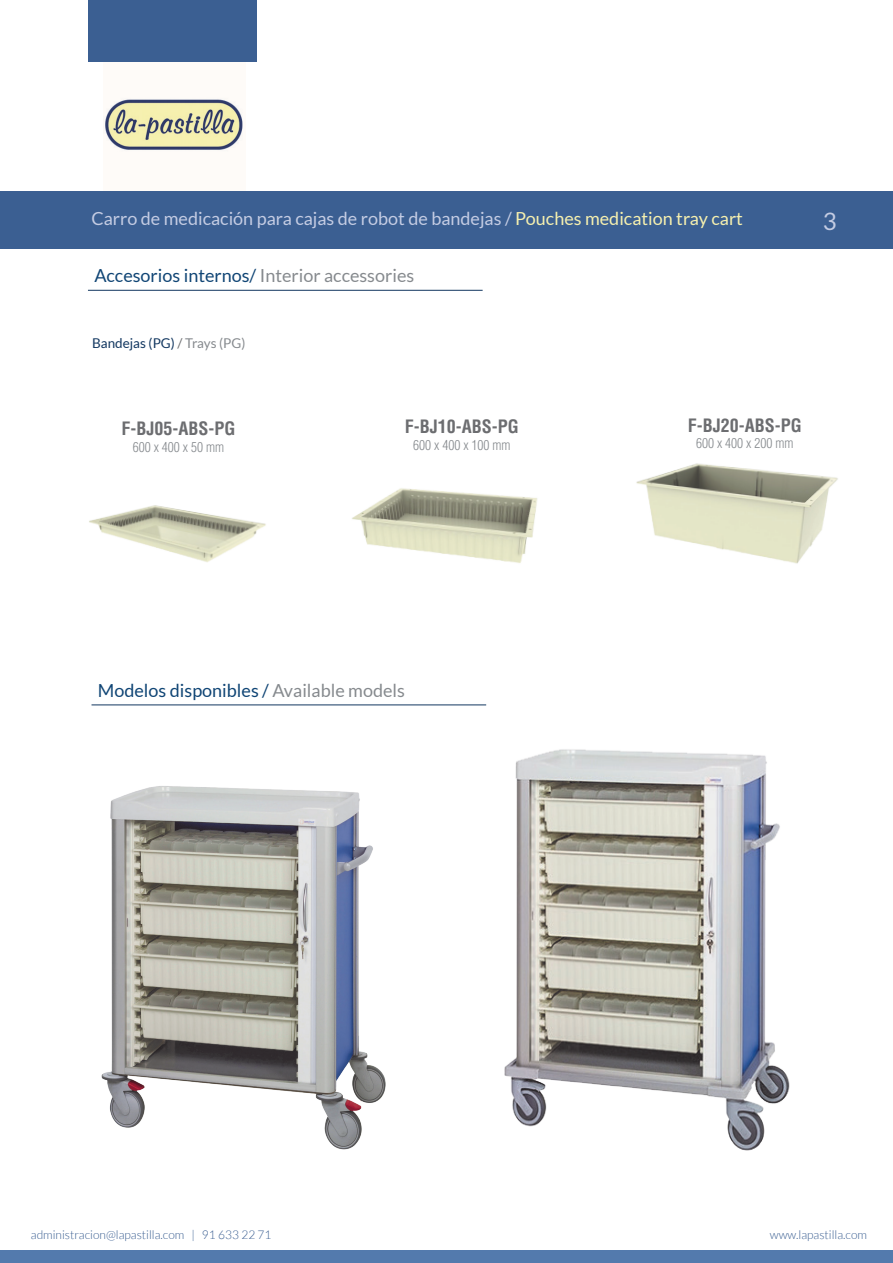
<style>
.page{position:relative;width:893px;height:1263px;background:#fff}
.page>*{position:absolute;margin:0;border:0;box-sizing:border-box;transform-origin:0 0}
.t1{font:24px "Lato";color:#c4cce3}
.t2{font:18px "Lato";color:#104575}
.t3{font:18px "Lato";color:#c4cce3}
.t4{font:700 condensed 18px "Helvetica LT Std";color:#6c6d70}
.t5{font:300 condensed 13.5px "Helvetica LT Std";color:#868a8e}
.t6{font:13.5px "Lato";color:#123760}
.t7{font:300 12px "Lato";color:#3b5f92}
.s1{color:#f6f0af}
.s2{color:#868a8e}
.s3{color:#6c6d70}
</style>
<div class="page">
<img style="left:103px;top:61px;width:142px;height:90px">
<div style="left:0;top:191px;width:893px;height:58px;background:#3b5f92"></div>
<div style="left:88px;top:0;width:169px;height:61px;background:#3b5f92"></div>
<div style="left:0;top:1250px;width:893px;height:13px;background:#537aad"></div>
<img style="left:352px;top:488px;width:185px;height:75px">
<img style="left:89px;top:505px;width:177px;height:57px">
<img style="left:636px;top:463px;width:202px;height:101px">
<hr style="left:88px;top:290px;width:395px;height:1px;background:#123760">
<img style="left:101px;top:786px;width:285px;height:364px">
<img style="left:504px;top:749px;width:286px;height:402px">
<hr style="left:92px;top:705px;width:394px;height:1px;background:#123760">
<p class="t3" style="left:91px;top:208px;width:653px">Carro de medicación para cajas de robot de bandejas / <span class="s1">Pouches medication tray cart</span></p>
<h1 class="t1" style="left:823px;top:208px;width:15px">3</h1>
<p class="t2" style="left:94px;top:266px;width:321px">Accesorios internos/ <span class="s2">Interior accessories</span></p>
<p class="t6" style="left:92px;top:336px;width:155px">Bandejas (PG) <span class="s3">/</span> <span class="s2">Trays (PG)</span></p>
<p class="t4" style="left:121px;top:417px;width:116px">F-BJ05-ABS-PG</p>
<p class="t5" style="left:133px;top:438px;width:93px">600 x 400 x 50 mm</p>
<p class="t4" style="left:405px;top:415px;width:116px">F-BJ10-ABS-PG</p>
<p class="t5" style="left:413px;top:436px;width:99px">600 x 400 x 100 mm</p>
<p class="t2" style="left:98px;top:680px;width:309px">Modelos disponibles / <span class="s2">Available models</span></p>
<p class="t4" style="left:688px;top:414px;width:116px">F-BJ20-ABS-PG</p>
<p class="t5" style="left:696px;top:435px;width:99px">600 x 400 x 200 mm</p>
<p class="t7" style="left:31px;top:1228px;width:242px">administracion@lapastilla.com | 91 633 22 71</p>
<p class="t7" style="left:770px;top:1228px;width:99px">www.lapastilla.com</p>
</div>
